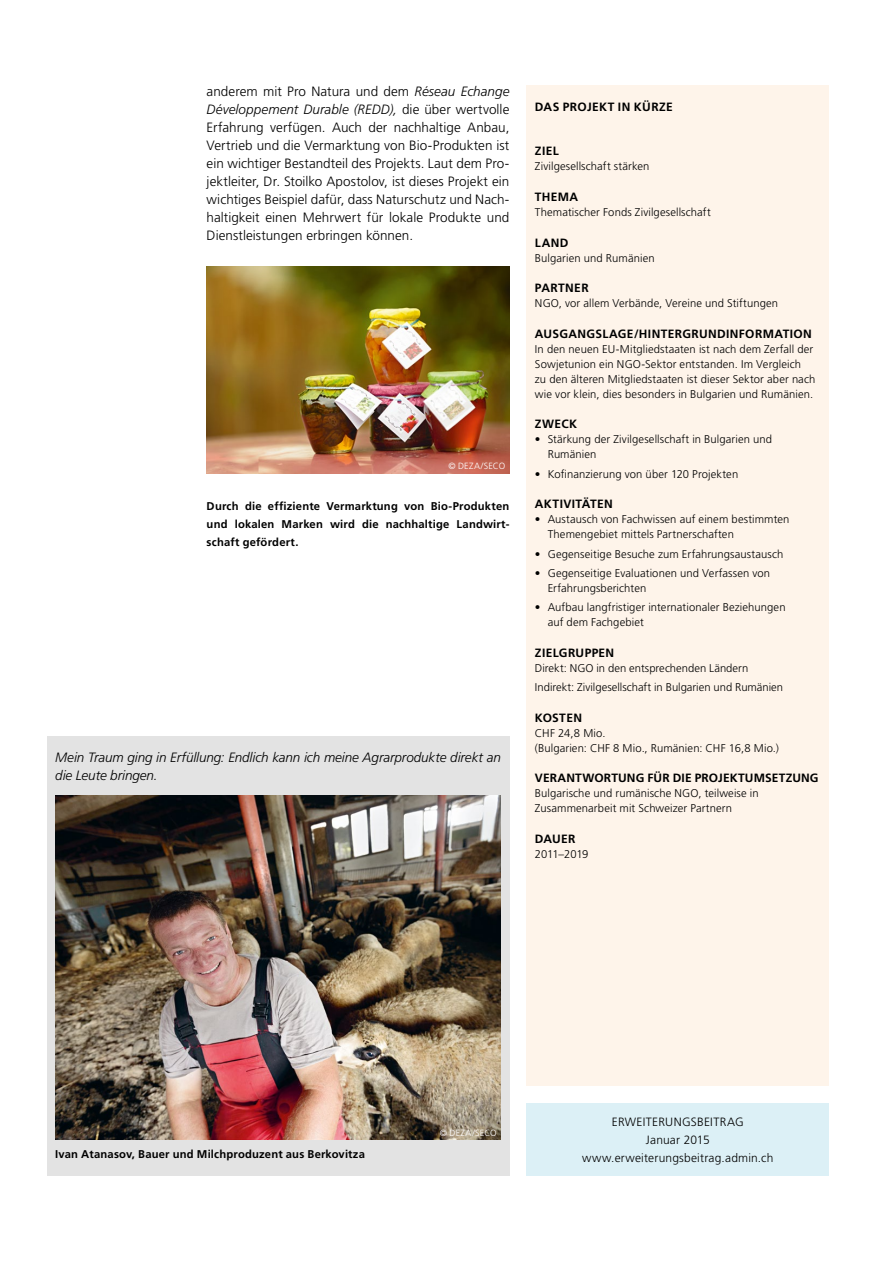
<style>
.page{position:relative;width:893px;height:1263px;background:#fff}
.page>*{position:absolute;margin:0;border:0;box-sizing:border-box;transform-origin:0 0}
.t1{font:300 13.5px/18px "Frutiger LT Pro";letter-spacing:.005em;color:#000;text-align:justify}
.t2{font:italic 300 13.5px/18px "Frutiger LT Pro";letter-spacing:-.01em;color:#000}
.t3{font:700 12px "Frutiger LT Pro";letter-spacing:.03em;color:#000}
.t4{font:300 12px/17.9px "Frutiger LT Pro";letter-spacing:.015em;color:#000;text-align:center}
.t5{font:700 12px "Frutiger LT Pro";letter-spacing:.01em;color:#000}
.t6{font:300 11.25px/15px "Frutiger LT Pro";letter-spacing:.01em;color:#000}
.t7{font:700 11.25px/18px "Frutiger LT Pro";letter-spacing:.015em;color:#000;text-align:justify}
.t8{font:300 11.25px "Frutiger LT Pro";letter-spacing:-.025em;color:#000}
.t9{font:300 9px "Frutiger LT Pro";letter-spacing:.02em;color:#fff}
.s1{font-style:italic}
</style>
<div class="page">
<div style="left:526px;top:85px;width:303px;height:1001px;background:#fef4ea"></div>
<img style="left:207px;top:266px;width:302px;height:208px">
<div style="left:47px;top:736px;width:462px;height:440px;background:#e3e3e3"></div>
<img style="left:55px;top:795px;width:446px;height:345px">
<div style="left:526px;top:1104px;width:303px;height:72px;background:#dcf0f6"></div>
<p class="t1" style="left:207px;top:82px;width:304px">anderem mit Pro Natura und dem <span class="s1">Réseau Echange Développement Durable (REDD),</span> die über wertvolle Erfahrung verfügen. Auch der nachhaltige Anbau, Vertrieb und die Vermarktung von Bio-Produkten ist ein wichtiger Bestandteil des Projekts. Laut dem Pro&shy;jektleiter, Dr. Stoilko Apostolov, ist dieses Projekt ein wichtiges Beispiel dafür, dass Naturschutz und Nach&shy;haltigkeit einen Mehrwert für lokale Produkte und Dienstleistungen erbringen können.</p>
<p class="t9" style="left:448px;top:461px;width:58px">© DEZA/SECO</p>
<p class="t7" style="left:207px;top:497px;width:304px">Durch die effiziente Vermarktung von Bio-Produkten und lokalen Marken wird die nachhaltige Landwirt&shy;schaft gefördert.</p>
<p class="t2" style="left:55px;top:748px;width:447px">Mein Traum ging in Erfüllung: Endlich kann ich meine Agrarprodukte direkt an die Leute bringen.</p>
<p class="t3" style="left:535px;top:100px;width:139px">DAS PROJEKT IN KÜRZE</p>
<p class="t3" style="left:535px;top:144px;width:25px">ZIEL</p>
<p class="t6" style="left:535px;top:159px;width:116px">Zivilgesellschaft stärken</p>
<p class="t3" style="left:535px;top:190px;width:45px">THEMA</p>
<p class="t6" style="left:535px;top:205px;width:177px">Thematischer Fonds Zivilgesellschaft</p>
<p class="t3" style="left:535px;top:235px;width:35px">LAND</p>
<p class="t6" style="left:535px;top:250px;width:121px">Bulgarien und Rumänien</p>
<p class="t3" style="left:535px;top:281px;width:55px">PARTNER</p>
<p class="t6" style="left:535px;top:296px;width:245px">NGO, vor allem Verbände, Vereine und Stiftungen</p>
<p class="t3" style="left:535px;top:327px;width:278px">AUSGANGSLAGE/HINTERGRUNDINFORMATION</p>
<p class="t6" style="left:535px;top:341px;width:282px">In den neuen EU-Mitgliedstaaten ist nach dem Zerfall der Sowjetunion ein NGO-Sektor entstanden. Im Vergleich<br>zu den älteren Mitgliedstaaten ist dieser Sektor aber nach wie vor klein, dies besonders in Bulgarien und Rumänien.</p>
<p class="t3" style="left:535px;top:417px;width:44px">ZWECK</p>
<p class="t6" style="left:548px;top:432px;width:226px;text-indent:-13px">• Stärkung der Zivilgesellschaft in Bulgarien und<br>Rumänien</p>
<p class="t6" style="left:535px;top:466px;width:205px">• Kofinanzierung von über 120 Projekten</p>
<p class="t3" style="left:535px;top:497px;width:79px">AKTIVITÄTEN</p>
<p class="t6" style="left:548px;top:512px;width:243px;text-indent:-13px">• Austausch von Fachwissen auf einem bestimmten<br>Themengebiet mittels Partnerschaften</p>
<p class="t6" style="left:535px;top:546px;width:250px">• Gegenseitige Besuche zum Erfahrungsaustausch</p>
<p class="t6" style="left:548px;top:565px;width:224px;text-indent:-13px">• Gegenseitige Evaluationen und Verfassen von<br>Erfahrungsberichten</p>
<p class="t6" style="left:548px;top:600px;width:239px;text-indent:-13px">• Aufbau langfristiger internationaler Beziehungen auf dem Fachgebiet</p>
<p class="t3" style="left:535px;top:645px;width:81px">ZIELGRUPPEN</p>
<p class="t6" style="left:535px;top:658px;width:250px;line-height:19.2px">Direkt: NGO in den entsprechenden Ländern<br>Indirekt: Zivilgesellschaft in Bulgarien und Rumänien</p>
<p class="t3" style="left:535px;top:710px;width:49px">KOSTEN</p>
<p class="t6" style="left:535px;top:725px;width:246px">CHF 24,8 Mio.<br>(Bulgarien: CHF 8 Mio., Rumänien: CHF 16,8 Mio.)</p>
<p class="t5" style="left:535px;top:771px;width:285px">VERANTWORTUNG FÜR DIE PROJEKTUMSETZUNG</p>
<p class="t6" style="left:535px;top:786px;width:225px">Bulgarische und rumänische NGO, teilweise in<br>Zusammenarbeit mit Schweizer Partnern</p>
<p class="t3" style="left:535px;top:831px;width:42px">DAUER</p>
<p class="t8" style="left:535px;top:847px;width:55px">2011–2019</p>
<p class="t7" style="left:55px;top:1145px;width:311px">Ivan Atanasov, Bauer und Milchproduzent aus Berkovitza</p>
<p class="t9" style="left:440px;top:1128px;width:58px">© DEZA/SECO</p>
<p class="t4" style="left:582px;top:1113px;width:193px">ERWEITERUNGSBEITRAG<br>Januar 2015 www.erweiterungsbeitrag.admin.ch</p>
</div>
